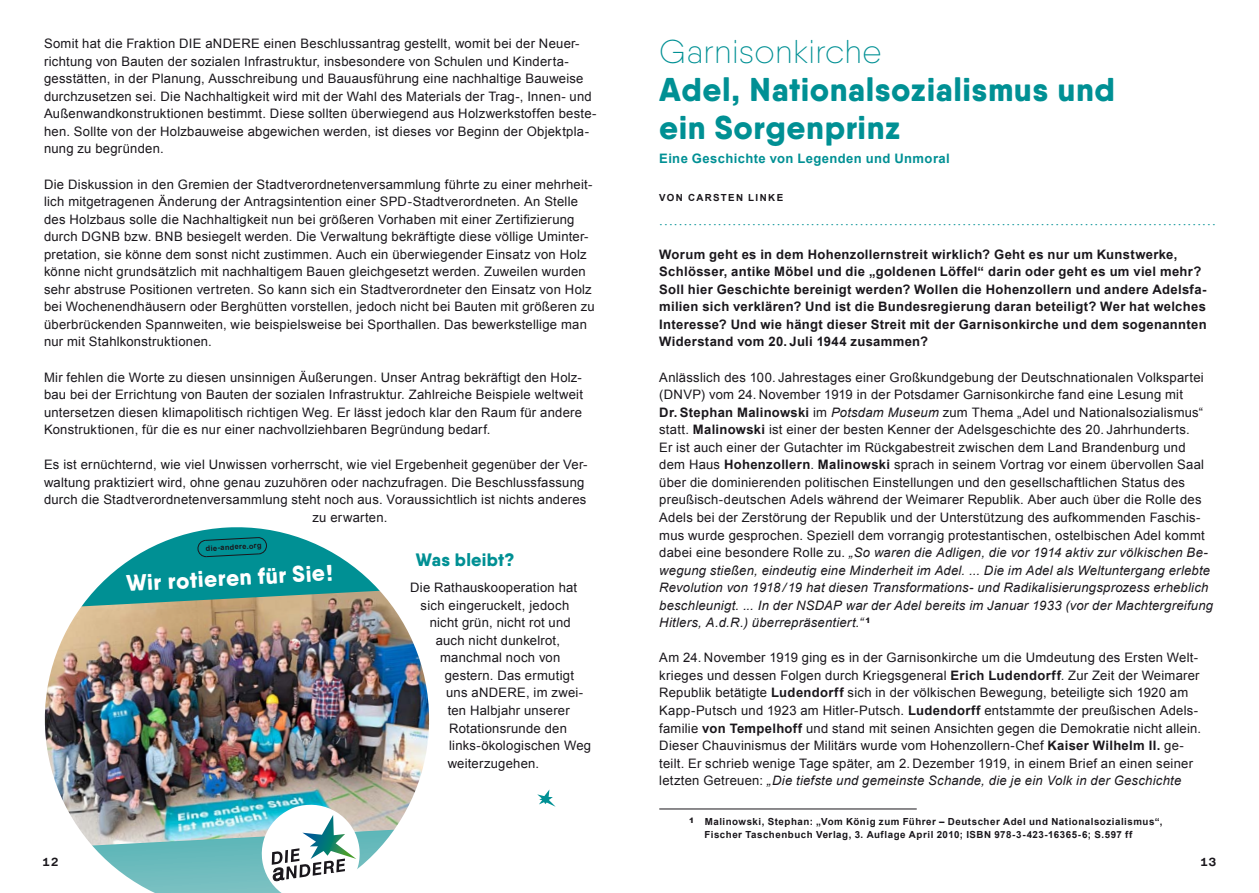
<style>
.page{position:relative;width:1259px;height:893px;background:#fff}
.page>*{position:absolute;margin:0;border:0;box-sizing:border-box;transform-origin:0 0}
.t1{font:800 33px/38.2px "Qanelas Soft";letter-spacing:.015em;color:#009094}
.t2{font:200 33px "Qanelas Soft";letter-spacing:.01em;color:#009094}
.t3{font:800 22.8px "Qanelas Soft";color:#fff}
.t4{font:800 18px "Qanelas Soft";letter-spacing:.01em;color:#009094}
.t5{font:15px "Times New Roman";color:#009094}
.t6{font:13.05px/17.5px "Arial";letter-spacing:.02em;color:#1a171c}
.t7{font:700 13.05px/17.5px "Arial";letter-spacing:.025em;color:#1a171c}
.t8{font:700 13.05px "Arial";letter-spacing:.03em;color:#009094}
.t9{font:700 12px "Dada Grotesk";color:#1a171c}
.t10{font:700 9.75px/12.8px "Arial";letter-spacing:.055em;color:#1a171c}
.t11{font:700 9.75px "Arial";letter-spacing:.14em;color:#1a171c}
.t12{font:700 7.5px "Arial";color:#1a171c}
.t13{font:900 7.5px "Arial";color:#1a171c}
.s1{font-weight:700}
.s2{font-style:italic}
</style>
<div class="page">
<img style="left:44px;top:527px;width:385px;height:366px">
<hr style="left:659px;top:809px;width:257px;height:1px;background:#1a171c">
<svg style="left:537px;top:789px;width:18px;height:18px"></svg>
<p class="t6" style="left:44px;top:35px;width:554px">Somit hat die Fraktion DIE aNDERE einen Beschlussantrag gestellt, womit bei der Neuer&shy;richtung von Bauten der sozialen Infrastruktur, insbesondere von Schulen und Kinderta&shy;gesstätten, in der Planung, Ausschreibung und Bauausführung eine nachhaltige Bauweise durchzusetzen sei. Die Nachhaltigkeit wird mit der Wahl des Materials der Trag-, Innen- und Außenwandkonstruktionen bestimmt. Diese sollten überwiegend aus Holzwerkstoffen beste&shy;hen. Sollte von der Holzbauweise abgewichen werden, ist dieses vor Beginn der Objektpla&shy;nung zu begründen.</p>
<p class="t6" style="left:44px;top:175px;width:552px">Die Diskussion in den Gremien der Stadtverordnetenversammlung führte zu einer mehrheit&shy;lich mitgetragenen Änderung der Antragsintention einer SPD-Stadtverordneten. An Stelle des Holzbaus solle die Nachhaltigkeit nun bei größeren Vorhaben mit einer Zertifizierung durch DGNB bzw. BNB besiegelt werden. Die Verwaltung bekräftigte diese völlige Uminter&shy;pretation, sie könne dem sonst nicht zustimmen. Auch ein überwiegender Einsatz von Holz könne nicht grundsätzlich mit nachhaltigem Bauen gleichgesetzt werden. Zuweilen wurden sehr abstruse Positionen vertreten. So kann sich ein Stadtverordneter den Einsatz von Holz bei Wochenendhäusern oder Berghütten vorstellen, jedoch nicht bei Bauten mit größeren zu überbrückenden Spannweiten, wie beispielsweise bei Sporthallen. Das bewerkstellige man nur mit Stahlkonstruktionen.</p>
<p class="t6" style="left:44px;top:368px;width:540px;text-align:justify">Mir fehlen die Worte zu diesen unsinnigen Äußerungen. Unser Antrag bekräftigt den Holz&shy;bau bei der Errichtung von Bauten der sozialen Infrastruktur. Zahlreiche Beispiele weltweit untersetzen diesen klimapolitisch richtigen Weg. Er lässt jedoch klar den Raum für andere Konstruktionen, für die es nur einer nachvollziehbaren Begründung bedarf.</p>
<p class="t6" style="left:44px;top:456px;width:545px">Es ist ernüchternd, wie viel Unwissen vorherrscht, wie viel Ergebenheit gegenüber der Ver-</p>
<p class="t6" style="left:44px;top:474px;width:542px">waltung praktiziert wird, ohne genau zuzuhören oder nachzufragen. Die Beschlussfassung</p>
<p class="t6" style="left:44px;top:491px;width:544px">durch die Stadtverordnetenversammlung steht noch aus. Voraussichtlich ist nichts anderes</p>
<p class="t6" style="left:313px;top:509px;width:76px">zu erwarten.</p>
<h3 class="t4" style="left:416px;top:548px;width:100px">Was bleibt?</h3>
<p class="t6" style="left:410px;top:579px;width:169px">Die Rathauskooperation hat</p>
<p class="t6" style="left:421px;top:596px;width:150px">sich eingeruckelt, jedoch</p>
<p class="t6" style="left:430px;top:614px;width:143px">nicht grün, nicht rot und</p>
<p class="t6" style="left:436px;top:632px;width:126px">auch nicht dunkelrot,</p>
<p class="t6" style="left:440px;top:649px;width:122px">manchmal noch von</p>
<p class="t6" style="left:445px;top:667px;width:131px">gestern. Das ermutigt</p>
<p class="t6" style="left:446px;top:684px;width:139px">uns aNDERE, im zwei-</p>
<p class="t6" style="left:448px;top:702px;width:124px">ten Halbjahr unserer</p>
<p class="t6" style="left:449px;top:719px;width:119px">Rotationsrunde den</p>
<p class="t6" style="left:449px;top:737px;width:143px">links-ökologischen Weg</p>
<p class="t6" style="left:448px;top:754px;width:93px">weiterzugehen.</p>
<p class="t12" style="left:205px;top:543px;width:57px;rotate:-3deg">die-andere.org</p>
<h2 class="t3" style="left:126px;top:569px;width:208px;rotate:-3deg">Wir rotieren für Sie!</h2>
<h1 class="t2" style="left:659px;top:31px;width:224px">Garnisonkirche</h1>
<h1 class="t1" style="left:659px;top:70px;width:457px">Adel, Nationalsozialismus und ein Sorgenprinz</h1>
<p class="t8" style="left:659px;top:150px;width:292px">Eine Geschichte von Legenden und Unmoral</p>
<p class="t11" style="left:659px;top:191px;width:125px">VON CARSTEN LINKE</p>
<p class="t5" style="left:659px;top:210px;width:558px">..................................................................................................................</p>
<p class="t7" style="left:659px;top:246px;width:549px">Worum geht es in dem Hohenzollernstreit wirklich? Geht es nur um Kunstwerke, Schlösser, antike Möbel und die „goldenen Löffel“ darin oder geht es um viel mehr?<br>Soll hier Geschichte bereinigt werden? Wollen die Hohenzollern und andere Adelsfa&shy;milien sich verklären? Und ist die Bundesregierung daran beteiligt? Wer hat welches Interesse? Und wie hängt dieser Streit mit der Garnisonkirche und dem sogenannten Widerstand vom 20. Juli 1944 zusammen?</p>
<p class="t6" style="left:659px;top:368px;width:555px">Anlässlich des 100. Jahrestages einer Großkundgebung der Deutschnationalen Volkspartei (DNVP) vom 24. November 1919 in der Potsdamer Garnisonkirche fand eine Lesung mit<br><span class="s1">Dr. Stephan Malinowski</span> im <span class="s2">Potsdam Museum</span> zum Thema „Adel und Nationalsozialismus“ statt. <span class="s1">Malinowski</span> ist einer der besten Kenner der Adelsgeschichte des 20. Jahrhunderts.<br>Er ist auch einer der Gutachter im Rückgabestreit zwischen dem Land Brandenburg und dem Haus <span class="s1">Hohenzollern</span>. <span class="s1">Malinowski</span> sprach in seinem Vortrag vor einem übervollen Saal über die dominierenden politischen Einstellungen und den gesellschaftlichen Status des preußisch-deutschen Adels während der Weimarer Republik. Aber auch über die Rolle des Adels bei der Zerstörung der Republik und der Unterstützung des aufkommenden Faschis&shy;mus wurde gesprochen. Speziell dem vorrangig protestantischen, ostelbischen Adel kommt dabei eine besondere Rolle zu. <span class="s2">„So waren die Adligen, die vor 1914 aktiv zur völkischen Be&shy;wegung stießen, eindeutig eine Minderheit im Adel. ... Die im Adel als Weltuntergang erlebte Revolution von 1918 / 19 hat diesen Transformations- und Radikalisierungsprozess erheblich beschleunigt. ... In der NSDAP war der Adel bereits im Januar 1933 (vor der Machtergreifung Hitlers, A.d.R.) überrepräsentiert.“</span> <sup>1</sup></p>
<p class="t6" style="left:659px;top:649px;width:543px">Am 24. November 1919 ging es in der Garnisonkirche um die Umdeutung des Ersten Welt&shy;krieges und dessen Folgen durch Kriegsgeneral <span class="s1">Erich Ludendorff</span>. Zur Zeit der Weimarer Republik betätigte <span class="s1">Ludendorff</span> sich in der völkischen Bewegung, beteiligte sich 1920 am Kapp-Putsch und 1923 am Hitler-Putsch. <span class="s1">Ludendorff</span> entstammte der preußischen Adels&shy;familie <span class="s1">von Tempelhoff</span> und stand mit seinen Ansichten gegen die Demokratie nicht allein.<br>Dieser Chauvinismus der Militärs wurde vom Hohenzollern-Chef <span class="s1">Kaiser Wilhelm II.</span> ge&shy;teilt. Er schrieb wenige Tage später, am 2. Dezember 1919, in einem Brief an einen seiner letzten Getreuen: <span class="s2">„Die tiefste und gemeinste Schande, die je ein Volk in der Geschichte</span></p>
<p class="t13" style="left:689px;top:815px;width:6px">1</p>
<p class="t10" style="left:704px;top:815px;width:460px">Malinowski, Stephan: „Vom König zum Führer – Deutscher Adel und Nationalsozialismus“,<br>Fischer Taschenbuch Verlag, 3. Auflage April 2010; ISBN 978-3-423-16365-6; S.597 ff</p>
<p class="t9" style="left:43px;top:855px;width:17px">12</p>
<p class="t9" style="left:1200px;top:855px;width:17px">13</p>
</div>
